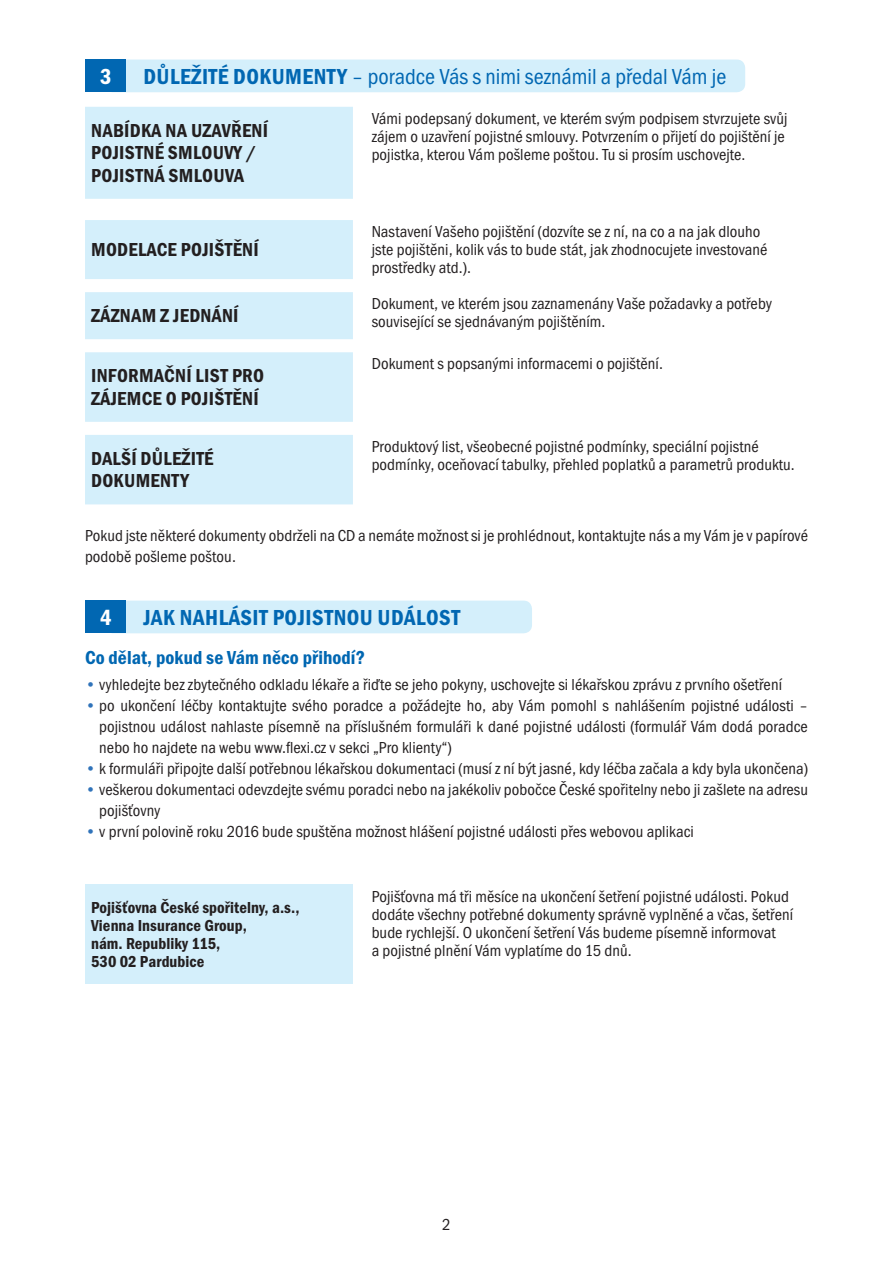
<style>
.page{position:relative;width:893px;height:1263px;background:#fff}
.page>*{position:absolute;margin:0;border:0;box-sizing:border-box;transform-origin:0 0}
.t1{font:22.5px "Franklin Got Itc TOT Boo Con";color:#0167b2}
.t2{font:22.5px "Franklin Got Itc TOT Dem Con";letter-spacing:.02em;color:#0167b2}
.t3{font:22.5px "Franklin Got Itc TOT Dem Con";color:#fff}
.t4{font:19.5px/22.5px "Franklin Got Itc TOT Dem Con";letter-spacing:.015em;color:#231f20}
.t5{font:19.5px "Franklin Got Itc TOT Dem Con";letter-spacing:.005em;color:#0167b2}
.t6{font:16.5px/18px "Franklin Got Itc TOT Boo Con";letter-spacing:.005em;color:#231f20}
.t7{font:16.5px/18px "Franklin Got Itc TOT Dem Con";letter-spacing:.005em;color:#231f20}
.s1{font-family:"Franklin Got Itc TOT Dem Con"}
.s2{color:#3073ba}
</style>
<div class="page">
<div style="left:125px;top:60px;width:620px;height:32px;background:#d4effb"></div>
<div style="left:85px;top:60px;width:40px;height:32px;background:#0167b2"></div>
<svg style="left:85px;top:107px;width:268px;height:397px;fill:#d4effb"></svg>
<div style="left:125px;top:601px;width:407px;height:32px;background:#d4effb"></div>
<div style="left:85px;top:601px;width:40px;height:32px;background:#0167b2"></div>
<div style="left:85px;top:885px;width:268px;height:99px;background:#d4effb"></div>
<h1 class="t3" style="left:100px;top:64px;width:13px">3</h1>
<h1 class="t1" style="left:144px;top:64px;width:584px"><span class="s1">DŮLEŽITÉ DOKU MENTY</span> – poradce Vás s nimi seznámil a předal Vám je</h1>
<p class="t4" style="left:91px;top:119px;width:178px">NABÍDKA NAUZAVŘENÍ<br>POJISTNÉ SMLOUVY /<br>POJISTNÁ SMLOUVA</p>
<p class="t6" style="left:372px;top:109px;width:417px">Vámi podepsaný dokument, ve kterém svým podpisem stvrzujete svůj zájem o uzavření pojistné smlouvy. Potvrzením o přijetí do pojištění je pojistka, kterou Vám pošleme poštou. Tu si prosím uschovejte.</p>
<p class="t4" style="left:91px;top:238px;width:169px">MODELACE POJIŠTĚNÍ</p>
<p class="t6" style="left:372px;top:223px;width:397px">Nastavení Vašeho pojištění (dozvíte se z ní, na co a na jak dlouho jste pojištěni, kolik vás to bude stát, jak zhodnocujete investované prostředky atd.).</p>
<p class="t4" style="left:91px;top:305px;width:149px">ZÁZNAM Z JEDNÁNÍ</p>
<p class="t6" style="left:372px;top:295px;width:402px">Dokument, ve kterém jsou zaznamenány Vaše požadavky a potřeby související se sjednávaným pojištěním.</p>
<p class="t4" style="left:91px;top:365px;width:174px">INFORMAČNÍ LIST PRO<br>ZÁJEMCE O POJIŠTĚNÍ</p>
<p class="t6" style="left:372px;top:355px;width:293px">Dokument s popsanými informacemi o pojištění.</p>
<p class="t4" style="left:91px;top:447px;width:124px">DALŠÍ DŮLEŽITÉ<br>DOKU MENTY</p>
<p class="t6" style="left:372px;top:438px;width:425px">Produktový list, všeobecné pojistné podmínky, speciální pojistné podmínky, oceňovací tabulky, přehled poplatků a parametrů produktu.</p>
<p class="t6" style="left:85px;top:525px;width:724px;line-height:21px">Pokud jste některé dokumenty obdrželi na CD a nemáte možnost si je prohlédnout, kontaktujte nás a my Vám je v papírové podobě pošleme poštou.</p>
<h1 class="t3" style="left:100px;top:605px;width:13px">4</h1>
<h1 class="t2" style="left:144px;top:605px;width:318px">JAK NAHLÁSIT POJISTNOU UDÁLOST</h1>
<p class="t5" style="left:85px;top:647px;width:281px">CO DĚLAT, POKUD SE VÁM NĚCO PŘIHODÍ?</p>
<p class="t6" style="left:85px;top:675px;width:698px"><span class="s2">•</span> vyhledejte bez zbytečného odkladu lékaře a řiďte se jeho pokyny, uschovejte si lékařskou zprávu z prvního ošetření</p>
<p class="t6" style="left:99px;top:695px;width:710px;line-height:21px;text-align:justify;text-indent:-14px"><span class="s2">•</span> po ukončení léčby kontaktujte svého poradce a požádejte ho, aby Vám pomohl s nahlášením pojistné události – pojistnou událost nahlaste písemně na příslušném formuláři k dané pojistné události (formulář Vám dodá poradce nebo ho najdete na webu www.flexi.cz v sekci „Pro klienty“)</p>
<p class="t6" style="left:85px;top:759px;width:724px"><span class="s2">•</span> k formuláři připojte další potřebnou lékařskou dokumentaci (musí z ní být jasné, kdy léčba začala a kdy byla ukončena)</p>
<p class="t6" style="left:99px;top:779px;width:710px;line-height:21px;text-indent:-14px"><span class="s2">•</span> veškerou dokumentaci odevzdejte svému poradci nebo na jakékoliv pobočce České spořitelny nebo ji zašlete na adresu pojišťovny</p>
<p class="t6" style="left:85px;top:822px;width:610px"><span class="s2">•</span> v první polovině roku 2016 bude spuštěna možnost hlášení pojistné události přes webovou aplikaci</p>
<p class="t7" style="left:91px;top:898px;width:210px">POJIŠŤOVNA ČESKÉ SPOŘITELNY, A.S.,<br>VIENNA INSURANCE GROUP,<br>NÁM. REPUBLIKY 115,<br>530 02 PARDUBICE</p>
<p class="t6" style="left:372px;top:887px;width:423px">Pojišťovna má tři měsíce na ukončení šetření pojistné události. Pokud dodáte všechny potřebné dokumenty správně vyplněné a včas, šetření bude rychlejší. O ukončení šetření Vás budeme písemně informovat<br>a pojistné plnění Vám vyplatíme do 15 dnů.</p>
<p class="t6" style="left:442px;top:1216px;width:10px">2</p>
</div>
